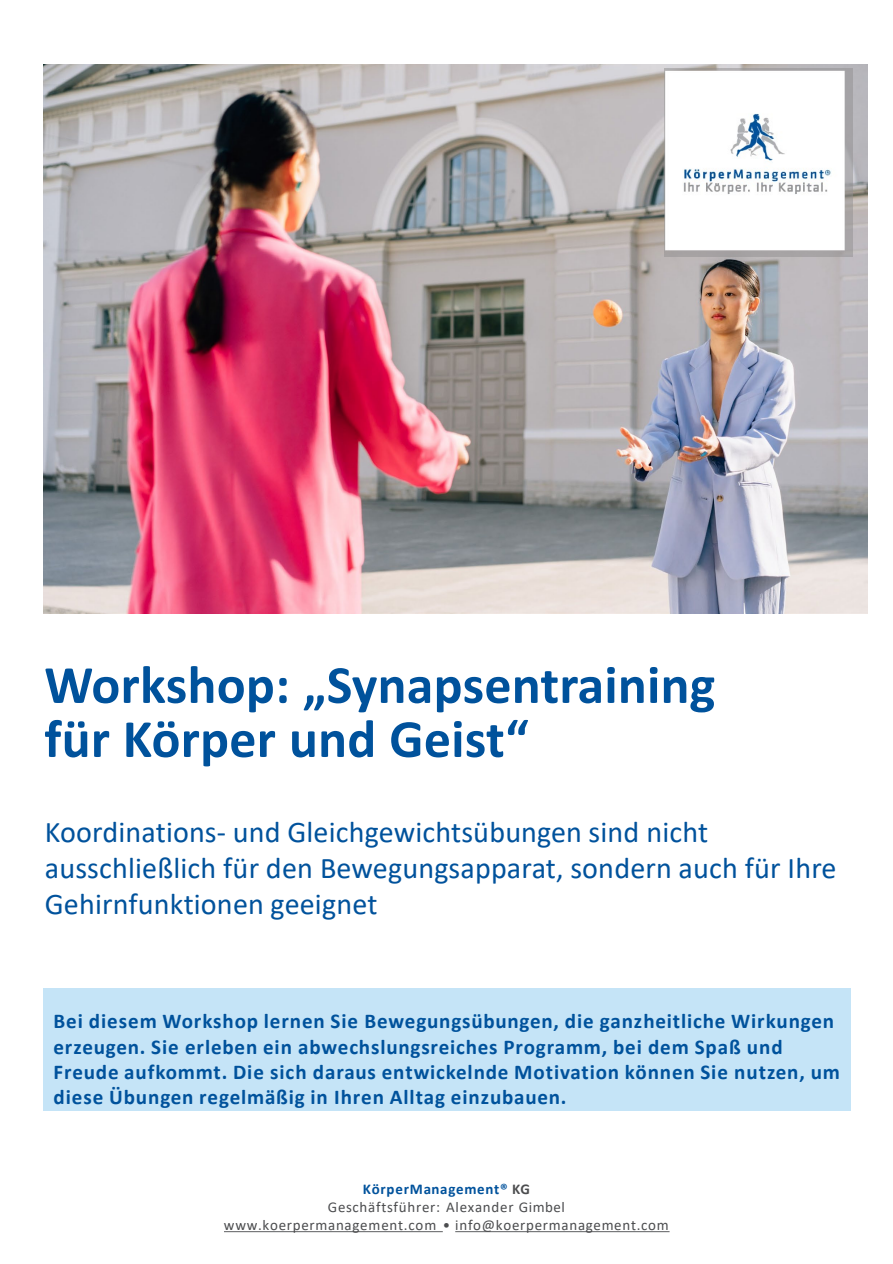
<style>
.page{position:relative;width:893px;height:1264px;background:#fff}
.page>*{position:absolute;margin:0;border:0;box-sizing:border-box;transform-origin:0 0}
.t1{font:700 54px/54px "Calibri";letter-spacing:.005em;color:#00529c}
.t2{font:30px/36px "Calibri";letter-spacing:.005em;color:#00529c}
.t3{font:700 21px/25.2px "Calibri";letter-spacing:.045em;color:#00529c}
.t4{font:15px "Calibri";letter-spacing:.05em;color:#4c4d4f}
.t5{font:700 15px "Calibri";letter-spacing:.05em;color:#00529c}
.s1{color:#4c4d4f}
</style>
<div class="page">
<img style="left:43px;top:64px;width:824px;height:549px">
<div style="left:43px;top:988px;width:807px;height:122px;background:#c5e4f7"></div>
<img style="left:664px;top:69px;width:188px;height:187px">
<p class="t1" style="left:44px;top:657px;width:672px">Workshop: „Synapsentraining für Körper und Geist“</p>
<p class="t2" style="left:45px;top:812px;width:793px">Koordinations- und Gleichgewichtsübungen sind nicht ausschließlich für den Bewegungsapparat, sondern auch für Ihre<br>Gehirnfunktionen geeignet</p>
<p class="t3" style="left:53px;top:1008px;width:788px">Bei diesem Workshop lernen Sie Bewegungsübungen, die ganzheitliche Wirkungen erzeugen. Sie erleben ein abwechslungsreiches Programm, bei dem Spaß und Freude aufkommt. Die sich daraus entwickelnde Motivation können Sie nutzen, um diese Übungen regelmäßig in Ihren Alltag einzubauen.</p>
<p class="t5" style="left:363px;top:1177px;width:169px">KörperManagement® <span class="s1">KG</span></p>
<p class="t4" style="left:328px;top:1195px;width:238px">Geschäftsführer: Alexander Gimbel</p>
<p class="t4" style="left:224px;top:1213px;width:446px">www.koerpermanagement.com • info@koerpermanagement.com</p>
</div>
